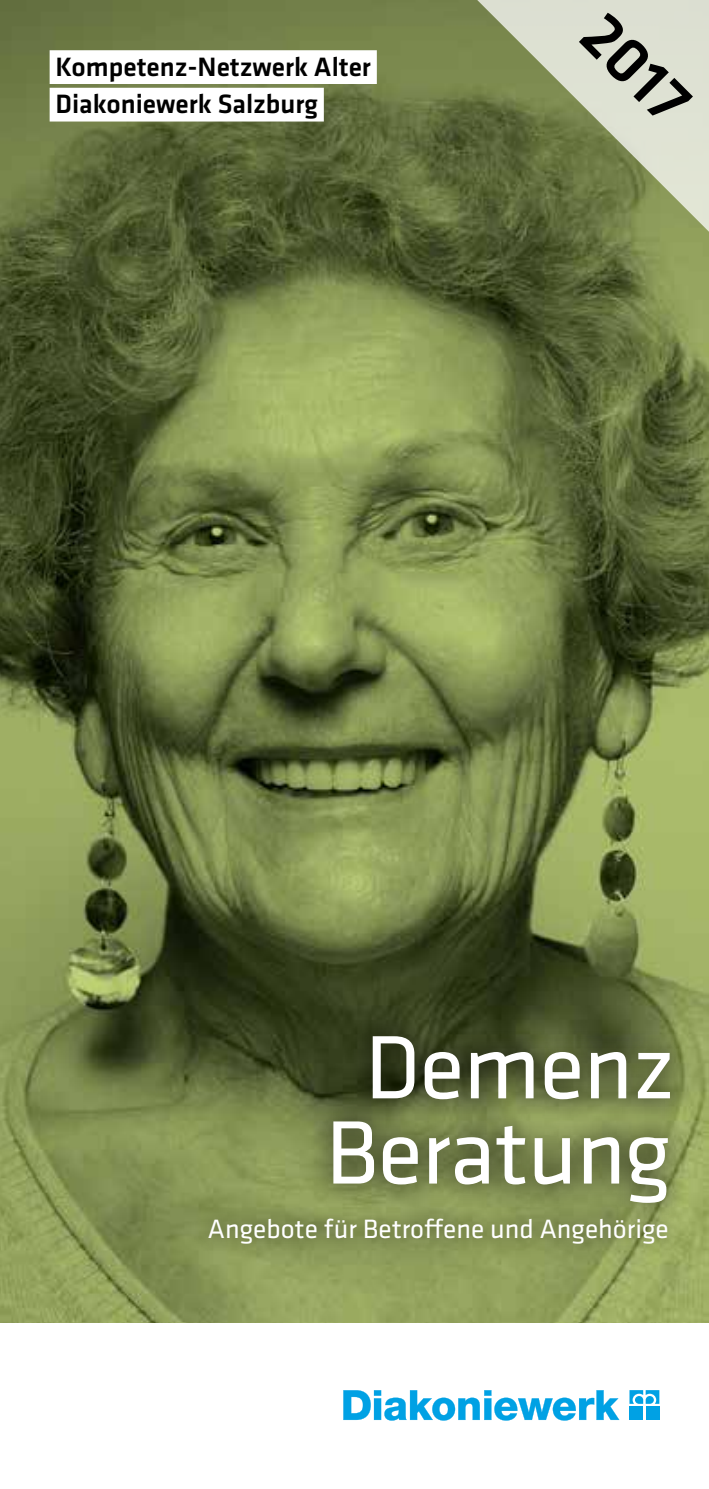
<style>
.page{position:relative;width:709px;height:1489px;background:#fff}
.page>*{position:absolute;margin:0;border:0;box-sizing:border-box;transform-origin:0 0}
.t1{font:93.25px/85.2px "Klavika Basic";letter-spacing:-.01em;color:#fff;text-align:center}
.t2{font:500 65px "Klavika Basic";color:#000}
.t3{font:500 27.5px/37.5px "Klavika Basic";color:#000}
.t4{font:27.5px "Klavika Basic";color:#fff}
</style>
<div class="page">
<img style="left:0;top:0;width:709px;height:1322px">
<div style="left:50px;top:50px;width:327px;height:34px;background:#fff"></div>
<div style="left:50px;top:88px;width:274px;height:33px;background:#fff"></div>
<svg style="left:343px;top:1390px;width:276px;height:30px"></svg>
<svg style="left:629px;top:1390px;width:30px;height:13px"></svg>
<div style="left:629px;top:1406px;width:14px;height:13px;background:#00a1e4"></div>
<div style="left:645px;top:1406px;width:14px;height:13px;background:#00a1e4"></div>
<div style="left:190px;top:1199px;width:495px;height:63px;background:#000;opacity:.5"></div>
<div style="left:310px;top:1013px;width:382px;height:212px;background:#000;opacity:.8"></div>
<svg style="left:440px;top:0;width:269px;height:268px;background:#929b74"></svg>
<p class="t3" style="left:55px;top:47px;width:317px">Kompetenz-Netzwerk Alter<br>Diakoniewerk Salzburg</p>
<p class="t2" style="left:623px;top:-7px;width:126px;rotate:45deg">2017</p>
<p class="t1" style="left:325px;top:1021px;width:351px">Demenz<br>Beratung</p>
<p class="t4" style="left:208px;top:1210px;width:462px">Angebote für Betroffene und Angehörige</p>
</div>
